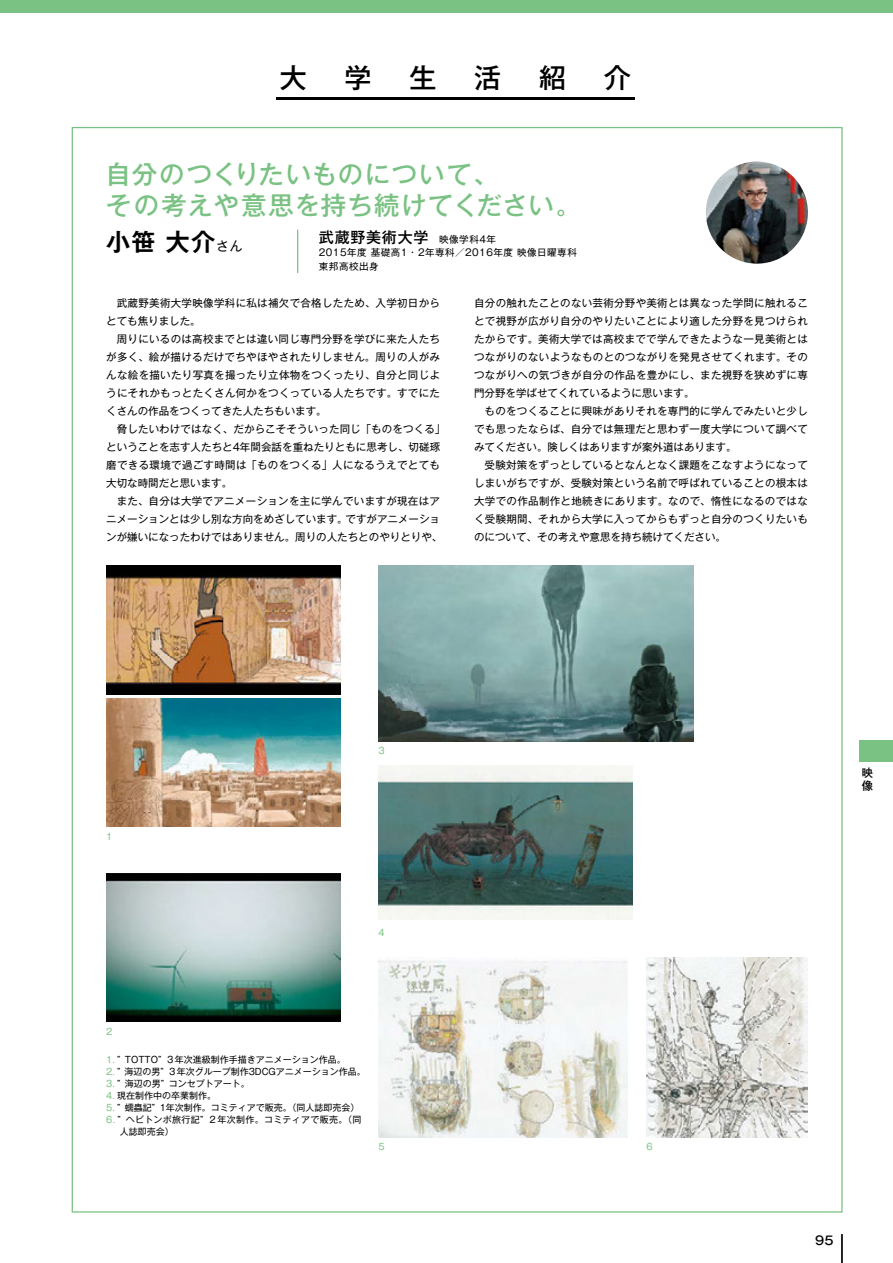
<style>
.page{position:relative;width:893px;height:1263px;background:#fff}
.page>*{position:absolute;margin:0;border:0;box-sizing:border-box;transform-origin:0 0}
.t1{font:500 27px "Gothic MB101 Pr 6";color:#000}
.t2{font:500 25.5px/30.6px "Gothic MB101 Pr 6";letter-spacing:.045em;color:#7ac283}
.t3{font:700 24px "Gothic MB101 Pr 6 De";color:#000}
.t4{font:500 15px "Gothic MB101 Pr 6";letter-spacing:.05em;color:#000}
.t5{font:500 12px "Gothic MB101 Pr 6";color:#000}
.t6{font:500 11.25px/13.5px "Gothic MB101 Pr 6";color:#000}
.t7{font:10.5px/18px "Gothic MB101 Pr 6";letter-spacing:.03em;color:#000}
.t8{font:9.6px/13.5px "Gothic MB101 Pr 6";letter-spacing:.05em;color:#000}
.t9{font:9px "Gothic MB101 Pr 6";color:#000}
.t10{font:9px/12px "Gothic MB101 Pr 6";letter-spacing:.035em;color:#000}
.t11{font:9px "Gothic MB101 Pr 6";color:#7ac283}
.s1{font-family:"Gothic MB101 Pr 6";font-weight:400;font-size:12.75px}
.s2{font-weight:400;font-size:9.6px}
.s3{color:#7ac283}
</style>
<div class="page">
<img style="left:706px;top:162px;width:102px;height:102px;border-radius:51px">
<img style="left:106px;top:566px;width:234px;height:128px">
<img style="left:647px;top:958px;width:161px;height:179px">
<img style="left:106px;top:698px;width:234px;height:129px">
<img style="left:378px;top:566px;width:315px;height:175px">
<img style="left:106px;top:874px;width:234px;height:148px">
<img style="left:378px;top:960px;width:250px;height:177px">
<img style="left:378px;top:765px;width:254px;height:155px">
<hr style="left:276px;top:97px;width:359px;height:2px;background:#000">
<hr style="left:297px;top:230px;width:1px;height:43px;background:#7ac283">
<div style="left:0;top:0;width:893px;height:13px;background:#7ac283"></div>
<hr style="left:841px;top:1234px;width:2px;height:29px;background:#000">
<div style="left:859px;top:740px;width:34px;height:21px;background:#7ac283"></div>
<h1 class="t1" style="left:280px;top:55px;width:352px">大　学　生　活　紹　介</h1>
<h2 class="t2" style="left:105px;top:158px;width:477px">自分のつくりたいものについて、<br>その考えや意思を持ち続けてください。</h2>
<h3 class="t3" style="left:106px;top:222px;width:138px">小笹 大介<span class="s1">さん</span></h3>
<h3 class="t4" style="left:319px;top:225px;width:179px">武蔵野美術大学<span class="s2">　映像学科4年</span></h3>
<p class="t8" style="left:319px;top:245px;width:259px">2015年度 基礎高1・2年専科／2016年度 映像日曜専科東邦高校出身</p>
<p class="t7" style="left:106px;top:293px;width:341px">　武蔵野美術大学映像学科に私は補欠で合格したため、入学初日からとても焦りました。<br>　周りにいるのは高校までとは違い同じ専門分野を学びに来た人たちが多く、絵が描けるだけでちやほやされたりしません。周りの人がみんな絵を描いたり写真を撮ったり立体物をつくったり、自分と同じようにそれかもっとたくさん何かをつくっている人たちです。すでにたくさんの作品をつくってきた人たちもいます。<br>　脅したいわけではなく、だからこそそういった同じ「ものをつくる」ということを志す人たちと4年間会話を重ねたりともに思考し、切磋琢磨できる環境で過ごす時間は「ものをつくる」人になるうえでとても大切な時間だと思います。<br>　また、自分は大学でアニメーションを主に学んでいますが現在はアニメーションとは少し別な方向をめざしています。ですがアニメーションが嫌いになったわけではありません。周りの人たちとのやりとりや、</p>
<p class="t7" style="left:474px;top:293px;width:335px">自分の触れたことのない芸術分野や美術とは異なった学問に触れることで視野が広がり自分のやりたいことにより適した分野を見つけられたからです。美術大学では高校までで学んできたような一見美術とはつながりのないようなものとのつながりを発見させてくれます。そのつながりへの気づきが自分の作品を豊かにし、また視野を狭めずに専門分野を学ばせてくれているように思います。<br>　ものをつくることに興味がありそれを専門的に学んでみたいと少しでも思ったならば、自分では無理だと思わず一度大学について調べてみてください。険しくはありますが案外道はあります。<br>　受験対策をずっとしているとなんとなく課題をこなすようになってしまいがちですが、受験対策という名前で呼ばれていることの根本は大学での作品制作と地続きにあります。なので、惰性になるのではなく受験期間、それから大学に入ってからもずっと自分のつくりたいものについて、その考えや意思を持ち続けてください。</p>
<p class="t11" style="left:106px;top:828px;width:8px">1</p>
<p class="t11" style="left:378px;top:743px;width:8px">3</p>
<p class="t11" style="left:378px;top:925px;width:8px">4</p>
<p class="t11" style="left:106px;top:1024px;width:8px">2</p>
<p class="t9" style="left:106px;top:1052px;width:241px"><span class="s3">1.</span> ” TOTTO” ３年次進級制作手描きアニメーション作品。</p>
<p class="t9" style="left:106px;top:1064px;width:261px"><span class="s3">2.</span> ” 海辺の男” ３年次グループ制作3DCGアニメーション作品。</p>
<p class="t9" style="left:106px;top:1076px;width:145px"><span class="s3">3.</span> ” 海辺の男” コンセプトアート。</p>
<p class="t9" style="left:106px;top:1088px;width:111px"><span class="s3">4.</span> 現在制作中の卒業制作。</p>
<p class="t9" style="left:106px;top:1100px;width:255px"><span class="s3">5.</span> ” 蠕蟲記” 1年次制作。コミティアで販売。（同人誌即売会）</p>
<p class="t10" style="left:120px;top:1112px;width:243px;text-indent:-14px"><span class="s3">6.</span> ” ヘビトンボ旅行記” ２年次制作。コミティアで販売。（同人誌即売会）</p>
<p class="t11" style="left:378px;top:1139px;width:8px">5</p>
<p class="t11" style="left:647px;top:1139px;width:8px">6</p>
<p class="t6" style="left:862px;top:765px;width:13px">映像</p>
<p class="t5" style="left:815px;top:1230px;width:20px">95</p>
</div>
